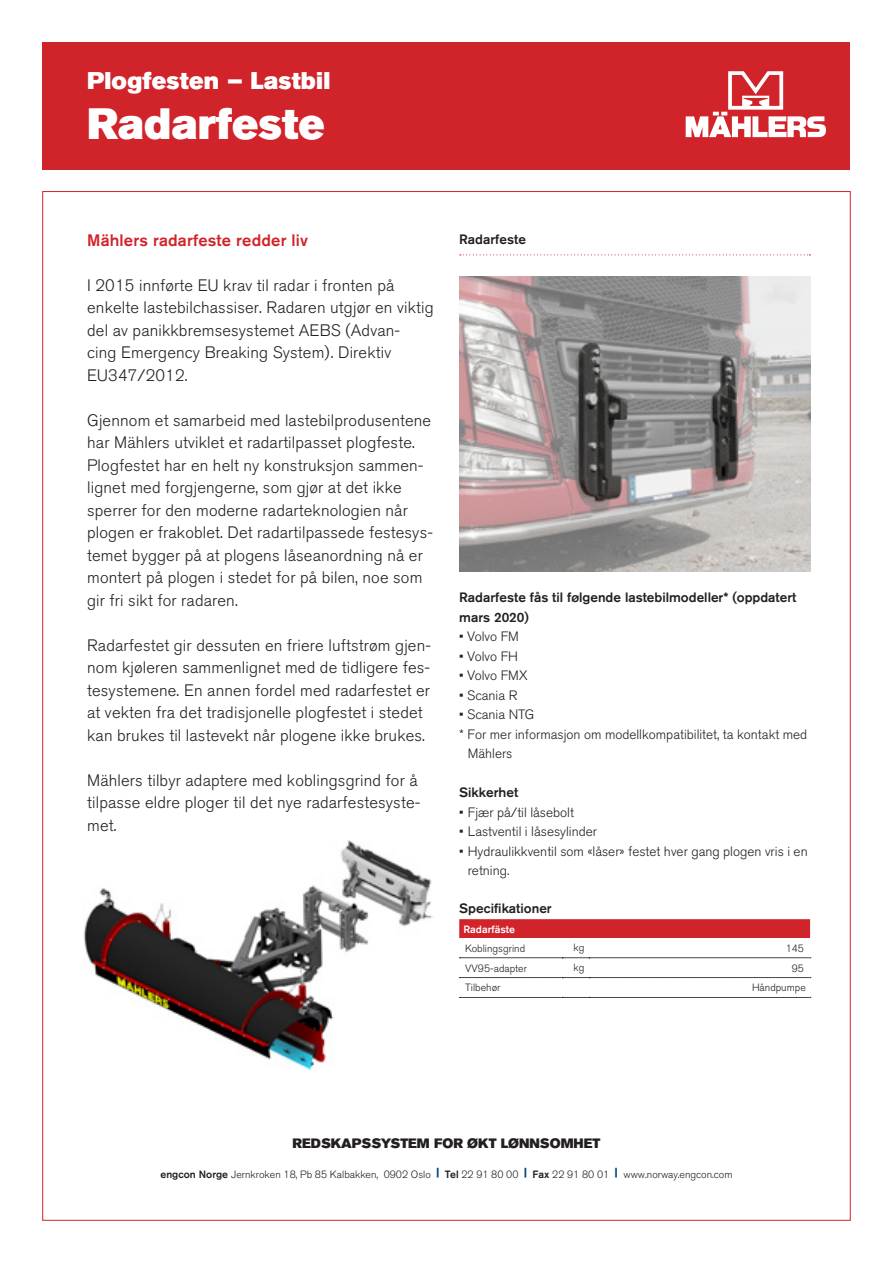
<style>
.page{position:relative;width:893px;height:1263px;background:#fff}
.page>*{position:absolute;margin:0;border:0;box-sizing:border-box;transform-origin:0 0}
.t1{font:43.5px "Akzidenz Grotesk BQ Super";color:#fff}
.t2{font:24px "Akzidenz Grotesk BQ Super";letter-spacing:.01em;color:#fff}
.t3{font:300 16.5px/22.5px "Akzidenz Grotesk BQ";letter-spacing:.01em;color:#231f20}
.t4{font:500 16.5px "Akzidenz Grotesk BQ";letter-spacing:.01em;color:#d1232a}
.t5{font:300 13.5px/19.5px "Akzidenz Grotesk BQ";color:#231f20}
.t6{font:500 13.5px/19.5px "Akzidenz Grotesk BQ";color:#231f20}
.t7{font:13.5px "Akzidenz Grotesk BQ Super";color:#231f20}
.t8{font:300 10.5px "Akzidenz Grotesk BQ";color:#231f20}
.t9{font:500 10.5px "Akzidenz Grotesk BQ";color:#fff}
.s1{font-weight:500}
.s2{font-family:"Akzidenz Grotesk BQ Super";font-weight:400;color:#004279}
</style>
<div class="page">
<div style="left:43px;top:43px;width:807px;height:127px;background:#d1232a"></div>
<svg style="left:686px;top:71px;width:140px;height:67px"></svg>
<svg style="left:460px;top:254px;width:350px;height:1px"></svg>
<img style="left:459px;top:276px;width:351px;height:295px">
<div style="left:459px;top:919px;width:351px;height:19px;background:#d1232a"></div>
<svg style="left:459px;top:957px;width:352px;height:1px"></svg>
<svg style="left:459px;top:977px;width:352px;height:1px"></svg>
<svg style="left:459px;top:997px;width:352px;height:1px"></svg>
<img style="left:83px;top:840px;width:351px;height:230px">
<h2 class="t2" style="left:87px;top:72px;width:245px">Plogfesten – Lastbil</h2>
<h1 class="t1" style="left:87px;top:108px;width:239px">Radarfeste</h1>
<p class="t4" style="left:87px;top:232px;width:222px">Mählers radarfeste redder liv</p>
<p class="t3" style="left:87px;top:275px;width:348px">I 2015 innførte EU krav til radar i fronten på enkelte lastebilchassiser. Radaren utgjør en viktig del av panikkbremsesystemet AEBS (Advan-<br>cing Emergency Breaking System). Direktiv EU347/2012.</p>
<p class="t3" style="left:87px;top:410px;width:347px">Gjennom et samarbeid med lastebilprodusentene har Mählers utviklet et radartilpasset plogfeste.<br>Plogfestet har en helt ny konstruksjon sammen&shy;lignet med forgjengerne, som gjør at det ikke sperrer for den moderne radarteknologien når plogen er frakoblet. Det radartilpassede festesys&shy;temet bygger på at plogens låseanordning nå er montert på plogen i stedet for på bilen, noe som gir fri sikt for radaren.</p>
<p class="t3" style="left:87px;top:635px;width:345px">Radarfestet gir dessuten en friere luftstrøm gjen&shy;nom kjøleren sammenlignet med de tidligere fes&shy;tesystemene. En annen fordel med radarfestet er at vekten fra det tradisjonelle plogfestet i stedet kan brukes til lastevekt når plogene ikke brukes.</p>
<p class="t3" style="left:87px;top:770px;width:335px">Mählers tilbyr adaptere med koblingsgrind for å tilpasse eldre ploger til det nye radarfestesyste&shy;met.</p>
<p class="t6" style="left:459px;top:230px;width:68px">Radarfeste</p>
<p class="t6" style="left:459px;top:588px;width:339px">Radarfeste fås til følgende lastebilmodeller* (oppdatert mars 2020)</p>
<p class="t5" style="left:459px;top:628px;width:61px">• Volvo FM</p>
<p class="t5" style="left:459px;top:647px;width:60px">• Volvo FH</p>
<p class="t5" style="left:459px;top:667px;width:70px">• Volvo FMX</p>
<p class="t5" style="left:459px;top:686px;width:60px">• Scania R</p>
<p class="t5" style="left:459px;top:706px;width:77px">• Scania NTG</p>
<p class="t5" style="left:459px;top:725px;width:350px">* For mer informasjon om modellkompatibilitet, ta kontakt med</p>
<p class="t5" style="left:468px;top:745px;width:46px">Mählers</p>
<p class="t6" style="left:459px;top:783px;width:61px">Sikkerhet</p>
<p class="t5" style="left:459px;top:803px;width:116px">• Fjær på/til låsebolt</p>
<p class="t5" style="left:459px;top:823px;width:139px">• Lastventil i låsesylinder</p>
<p class="t5" style="left:468px;top:842px;width:341px;text-indent:-9px">• Hydraulikkventil som «låser» festet hver gang plogen vris i en retning.</p>
<p class="t6" style="left:459px;top:899px;width:94px">Specifikationer</p>
<p class="t9" style="left:463px;top:924px;width:53px">Radarfäste</p>
<p class="t8" style="left:465px;top:943px;width:61px">Koblingsgrind</p>
<p class="t8" style="left:574px;top:943px;width:12px">kg</p>
<p class="t8" style="left:786px;top:943px;width:20px">145</p>
<p class="t8" style="left:465px;top:963px;width:63px">VV95-adapter</p>
<p class="t8" style="left:574px;top:962px;width:12px">kg</p>
<p class="t8" style="left:792px;top:963px;width:14px">95</p>
<p class="t8" style="left:465px;top:983px;width:37px">Tilbehør</p>
<p class="t8" style="left:752px;top:982px;width:55px">Håndpumpe</p>
<p class="t7" style="left:293px;top:1138px;width:309px">REDSKAPSSYSTEM FOR ØKT LØNNSOMHET</p>
<p class="t8" style="left:160px;top:1170px;width:574px"><span class="s1">engcon Norge</span> Jernkroken 18, Pb 85 Kalbakken, 0902 Oslo <span class="s2">|</span> <span class="s1">Tel</span> 22 91 80 00 <span class="s2">|</span> <span class="s1">Fax</span> 22 91 80 01 <span class="s2">|</span> www.norway.engcon.com</p>
</div>
